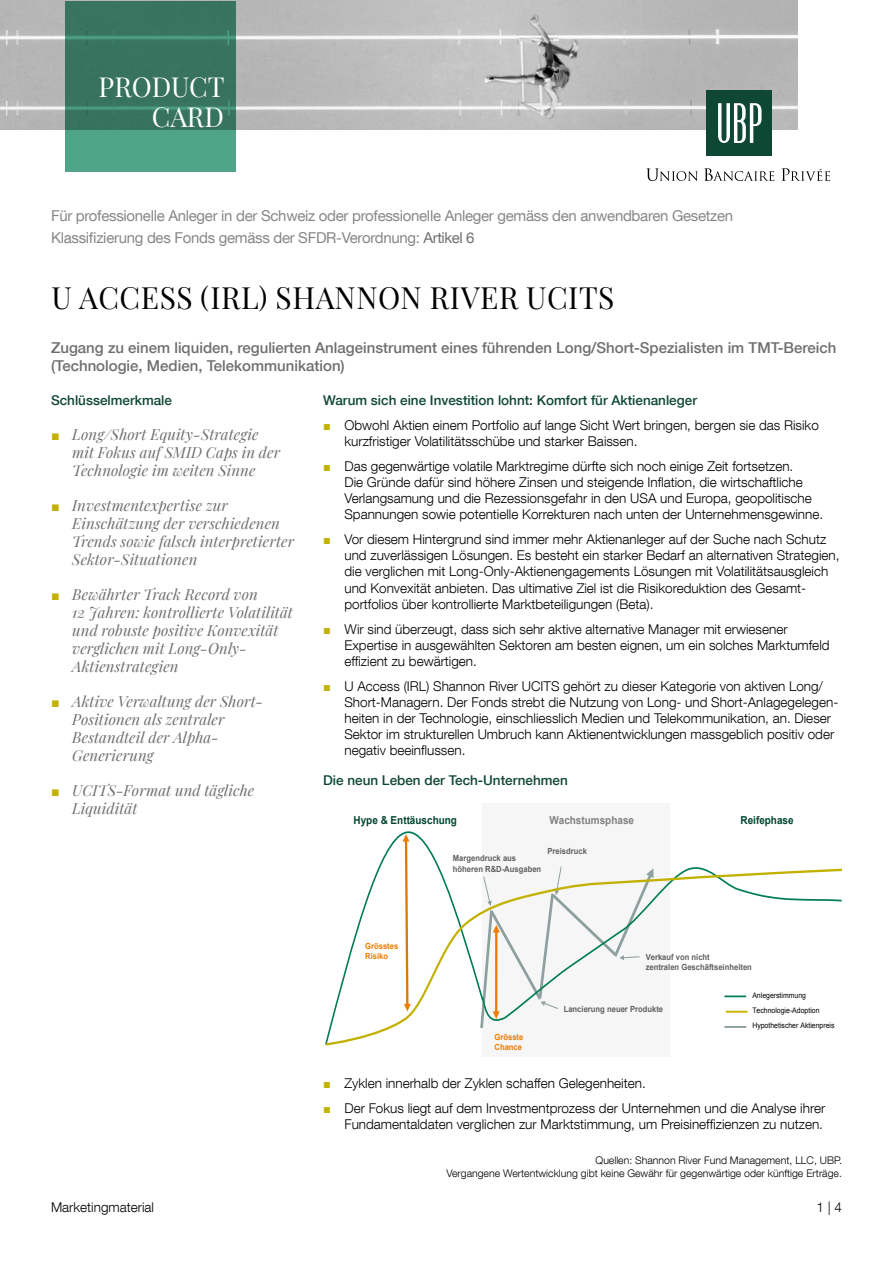
<style>
.page{position:relative;width:893px;height:1263px;background:#fff}
.page>*{position:absolute;margin:0;border:0;box-sizing:border-box;transform-origin:0 0}
.t1{font:30px "Playfair Display";letter-spacing:.02em;color:#000}
.t2{font:27px/30px "Playfair Display";color:#fff;text-align:right}
.t3{font:italic 15px/18px "Playfair Display";letter-spacing:.005em;color:#706f6f}
.t4{font:15px/22.2px "Helvetica Neue LT Com";letter-spacing:-.02em;color:#878787}
.t5{font:500 15px/18px "Helvetica Neue LT Com";color:#706f6f}
.t6{font:300 13.5px/16.2px "Helvetica Neue LT Com";color:#000}
.t7{font:500 13.5px "Helvetica Neue LT Com";color:#0f4735}
.t8{font:700 10.95px "Arial";color:#004630;scale:.91 1}
.t9{font:700 10.95px "Arial";color:#808181;scale:.91 1}
.t10{font:300 10.5px/12.6px "Helvetica Neue LT Com";color:#000;text-align:right}
.t11{font:700 8.4px/10.1px "Arial";color:#60605f;scale:.91 1}
.t12{font:700 8.4px/10.1px "Arial";color:#ef7a00;scale:.91 1}
.t13{font:7.65px/15.1px "Arial";color:#010202;scale:.91 1}
.s1{color:#706f6f}
.s2{font-family:"Arial";font-weight:400;font-size:12.9px;color:#c3b100}
.s3{font-family:"Arial";font-style:normal;font-size:14.25px;color:#c3b100}
</style>
<div class="page">
<div style="left:483px;top:803px;width:187px;height:254px;background:#f6f6f6"></div>
<svg style="left:654px;top:867px;width:188px;height:161px"></svg>
<hr style="left:724px;top:995px;width:22px;height:2px;background:#007d51">
<svg style="left:325px;top:831px;width:329px;height:215px"></svg>
<img style="left:0;top:0;width:797px;height:130px">
<svg style="left:65px;top:1px;width:170px;height:170px;background:#3e806a"></svg>
<svg style="left:646px;top:168px;width:52px;height:13px"></svg>
<svg style="left:704px;top:168px;width:70px;height:13px"></svg>
<svg style="left:781px;top:168px;width:49px;height:13px"></svg>
<div style="left:706px;top:90px;width:66px;height:66px;background:#0f4735"></div>
<svg style="left:718px;top:103px;width:43px;height:40px"></svg>
<h2 class="t2" style="left:99px;top:70px;width:128px">PRODUCT<br>CARD</h2>
<p class="t4" style="left:51px;top:204px;width:684px">Für professionelle Anleger in der Schweiz oder professionelle Anleger gemäss den anwendbaren Gesetzen<br>Klassifizierung des Fonds gemäss der SFDR-Verordnung: <span class="s1">Artikel 6</span></p>
<h1 class="t1" style="left:52px;top:274px;width:564px">U ACCESS (IRL) SHANNON RIVER UCITS</h1>
<p class="t5" style="left:51px;top:338px;width:787px">Zugang zu einem liquiden, regulierten Anlageinstrument eines führenden Long/Short-Spezialisten im TMT-Bereich (Technologie, Medien, Telekommunikation)</p>
<p class="t7" style="left:323px;top:392px;width:375px">Warum sich eine Investition lohnt: Komfort für Aktienanleger</p>
<p class="t6" style="left:344px;top:417px;width:476px;text-indent:-21px"><span class="s2">■</span> Obwohl Aktien einem Portfolio auf lange Sicht Wert bringen, bergen sie das Risiko kurzfristiger Volatilitätsschübe und starker Baissen.</p>
<p class="t6" style="left:344px;top:457px;width:480px;text-indent:-21px"><span class="s2">■</span> Das gegenwärtige volatile Marktregime dürfte sich noch einige Zeit fortsetzen.<br>Die Gründe dafür sind höhere Zinsen und steigende Inflation, die wirtschaftliche Verlangsamung und die Rezessionsgefahr in den USA und Europa, geopolitische Spannungen sowie potentielle Korrekturen nach unten der Unternehmensgewinne.</p>
<p class="t6" style="left:344px;top:531px;width:497px;text-indent:-21px"><span class="s2">■</span> Vor diesem Hintergrund sind immer mehr Aktienanleger auf der Suche nach Schutz und zuverlässigen Lösungen. Es besteht ein starker Bedarf an alternativen Strategien, die verglichen mit Long-Only-Aktienengagements Lösungen mit Volatilitätsausgleich und Konvexität anbieten. Das ultimative Ziel ist die Risikoreduktion des Gesamt&shy;portfolios über kontrollierte Marktbeteiligungen (Beta).</p>
<p class="t6" style="left:344px;top:620px;width:487px;text-indent:-21px"><span class="s2">■</span> Wir sind überzeugt, dass sich sehr aktive alternative Manager mit erwiesener<br>Expertise in ausgewählten Sektoren am besten eignen, um ein solches Marktumfeld effizient zu bewärtigen.</p>
<p class="t6" style="left:344px;top:677px;width:495px;text-indent:-21px"><span class="s2">■</span> U Access (IRL) Shannon River UCITS gehört zu dieser Kategorie von aktiven Long/ Short-Managern. Der Fonds strebt die Nutzung von Long- und Short-Anlagegelegen&shy;heiten in der Technologie, einschliesslich Medien und Telekommunikation, an. Dieser Sektor im strukturellen Umbruch kann Aktienentwicklungen massgeblich positiv oder negativ beeinflussen.</p>
<p class="t7" style="left:51px;top:392px;width:123px">Schlüsselmerkmale</p>
<p class="t3" style="left:72px;top:424px;width:209px;text-indent:-21px"><span class="s3">■</span> Long/Short Equity-Strategie mit Fokus auf SMID Caps in der<br>Technologie im weiten Sinne</p>
<p class="t3" style="left:72px;top:495px;width:223px;text-indent:-21px"><span class="s3">■</span> Investmentexpertise zur<br>Einschätzung der verschiedenen<br>Trends sowie falsch interpretierter<br>Sektor-Situationen</p>
<p class="t3" style="left:72px;top:584px;width:222px;text-indent:-21px"><span class="s3">■</span> Bewährter Track Record von<br>12 Jahren: kontrollierte Volatilität und robuste positive Konvexität verglichen mit Long-Only-<br>Aktienstrategien</p>
<p class="t3" style="left:72px;top:691px;width:192px;text-indent:-21px"><span class="s3">■</span> Aktive Verwaltung der Short-<br>Positionen als zentraler<br>Bestandteil der Alpha-<br>Generierung</p>
<p class="t3" style="left:72px;top:780px;width:184px;text-indent:-21px"><span class="s3">■</span> UCITS-Format und tägliche<br>Liquidität</p>
<p class="t7" style="left:323px;top:772px;width:246px">Die neun Leben der Tech-Unternehmen</p>
<p class="t8" style="left:354px;top:813px;width:115px">Hype &amp; Enttäuschung</p>
<p class="t9" style="left:549px;top:813px;width:94px">Wachstumsphase</p>
<p class="t8" style="left:741px;top:813px;width:60px">Reifephase</p>
<p class="t11" style="left:453px;top:854px;width:99px">Margendruck aus höheren R&amp;D-Ausgaben</p>
<p class="t11" style="left:547px;top:846px;width:45px">Preisdruck</p>
<p class="t12" style="left:365px;top:941px;width:38px">Grösstes<br>Risiko</p>
<p class="t12" style="left:494px;top:1032px;width:33px">Grösste<br>Chance</p>
<p class="t11" style="left:646px;top:952px;width:118px">Verkauf von nicht<br>zentralen Geschäftseinheiten</p>
<p class="t11" style="left:564px;top:1004px;width:111px">Lancierung neuer Produkte</p>
<p class="t13" style="left:752px;top:987px;width:75px">Anlegerstimmung<br>Technologie-Adoption</p>
<p class="t13" style="left:752px;top:1018px;width:92px">Hypothetischer Aktienpreis</p>
<p class="t6" style="left:323px;top:1075px;width:324px"><span class="s2">■</span> Zyklen innerhalb der Zyklen schaffen Gelegenheiten.</p>
<p class="t6" style="left:323px;top:1100px;width:504px;text-align:right"><span class="s2">■</span> Der Fokus liegt auf dem Investmentprozess der Unternehmen und die Analyse ihrer<br>Fundamentaldaten verglichen zur Marktstimmung, um Preisineffizienzen zu nutzen.</p>
<p class="t6" style="left:51px;top:1199px;width:105px">Marketingmaterial</p>
<p class="t10" style="left:446px;top:1154px;width:397px">Quellen: Shannon River Fund Management, LLC, UBP.<br>Vergangene Wertentwicklung gibt keine Gewähr für gegenwärtige oder künftige Erträge.</p>
<p class="t6" style="left:816px;top:1199px;width:27px">1 | 4</p>
</div>
